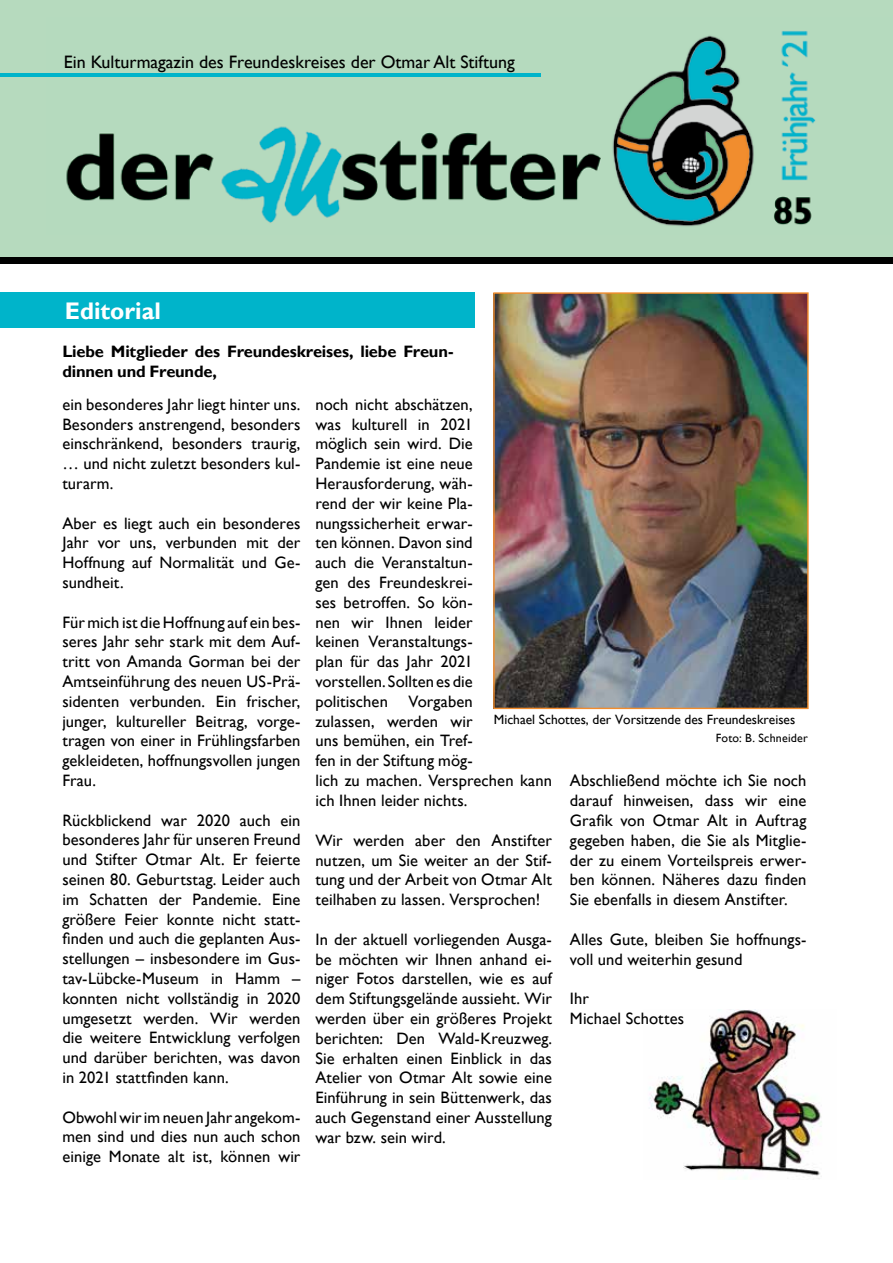
<style>
.page{position:relative;width:893px;height:1263px;background:#fff}
.page>*{position:absolute;margin:0;border:0;box-sizing:border-box;transform-origin:0 0}
.t1{font:700 24px "Gill Sans";color:#fff}
.t2{font:18px "Gill Sans";color:#000}
.t3{font:16.5px/19.8px "Gill Sans";letter-spacing:.005em;color:#000;text-align:justify}
.t4{font:700 16.5px/19.8px "Gill Sans";letter-spacing:-.015em;color:#000}
.t5{font:13.5px "Gill Sans";color:#000}
.t6{font:12px "Gill Sans";letter-spacing:.02em;color:#000}
</style>
<div class="page">
<img style="left:649px;top:1009px;width:173px;height:170px">
<div style="left:0;top:0;width:893px;height:258px;background:#b6dabe"></div>
<img style="left:47px;top:17px;width:846px;height:217px">
<div style="left:0;top:258px;width:893px;height:6px;background:#000"></div>
<hr style="left:0;top:74px;width:540px;height:3px;background:#00b4ca">
<img style="left:493px;top:292px;width:316px;height:417px">
<div style="left:0;top:292px;width:475px;height:36px;background:#00b4ca"></div>
<p class="t2" style="left:64px;top:51px;width:452px">Ein Kulturmagazin des Freundeskreises der Otmar Alt Stiftung</p>
<h1 class="t1" style="left:65px;top:296px;width:98px">Editorial</h1>
<p class="t4" style="left:62px;top:342px;width:393px">Liebe Mitglieder des Freundeskreises, liebe Freun&shy;dinnen und Freunde,</p>
<p class="t3" style="left:62px;top:395px;width:240px">ein besonderes Jahr liegt hinter uns.<br>Besonders anstrengend, besonders einschränkend, besonders traurig, … und nicht zuletzt besonders kul&shy;turarm.</p>
<p class="t3" style="left:62px;top:513px;width:240px">Aber es liegt auch ein besonderes Jahr vor uns, verbunden mit der Hoffnung auf Normalität und Ge&shy;sundheit.</p>
<p class="t3" style="left:62px;top:612px;width:240px">Für mich ist die Hoffnung auf ein bes&shy;seres Jahr sehr stark mit dem Auf&shy;tritt von Amanda Gorman bei der Amtseinführung des neuen US-Prä&shy;sidenten verbunden. Ein frischer, junger, kultureller Beitrag, vorge&shy;tragen von einer in Frühlingsfarben gekleideten, hoffnungsvollen jungen Frau.</p>
<p class="t3" style="left:62px;top:810px;width:240px">Rückblickend war 2020 auch ein besonderes Jahr für unseren Freund und Stifter Otmar Alt. Er feierte seinen 80. Geburtstag. Leider auch im Schatten der Pandemie. Eine größere Feier konnte nicht statt&shy;finden und auch die geplanten Aus&shy;stellungen – insbesondere im Gus&shy;tav-Lübcke-Museum in Hamm – konnten nicht vollständig in 2020 umgesetzt werden. Wir werden die weitere Entwicklung verfolgen und darüber berichten, was davon in 2021 stattfinden kann.</p>
<p class="t3" style="left:62px;top:1107px;width:240px">Obwohl wir im neuen Jahr angekom&shy;men sind und dies nun auch schon einige Monate alt ist, können wir</p>
<p class="t3" style="left:315px;top:395px;width:159px">noch nicht abschätzen, was kulturell in 2021 möglich sein wird. Die Pandemie ist eine neue Herausforderung, wäh&shy;rend der wir keine Pla&shy;nungssicherheit erwar&shy;ten können. Davon sind auch die Veranstaltun&shy;gen des Freundeskrei&shy;ses betroffen. So kön&shy;nen wir Ihnen leider keinen Veranstaltungs&shy;plan für das Jahr 2021 vorstellen. Sollten es die politischen</p>
<p class="t3" style="left:315px;top:691px;width:238px;text-align:left;text-indent:93px">Vorgaben<br>zulassen, werden wir<br>uns bemühen, ein Tref-<br>fen in der Stiftung mög-<br>lich zu machen. Versprechen kann ich Ihnen leider nichts.</p>
<p class="t3" style="left:315px;top:831px;width:238px">Wir werden aber den Anstifter nutzen, um Sie weiter an der Stif&shy;tung und der Arbeit von Otmar Alt teilhaben zu lassen. Versprochen!</p>
<p class="t3" style="left:315px;top:930px;width:238px">In der aktuell vorliegenden Ausga&shy;be möchten wir Ihnen anhand ei&shy;niger Fotos darstellen, wie es auf dem Stiftungsgelände aussieht. Wir werden über ein größeres Projekt berichten: Den Wald-Kreuzweg.<br>Sie erhalten einen Einblick in das Atelier von Otmar Alt sowie eine Einführung in sein Büttenwerk, das auch Gegenstand einer Ausstellung war bzw. sein wird.</p>
<p class="t5" style="left:494px;top:712px;width:303px">Michael Schottes, der Vorsitzende des Freundeskreises</p>
<p class="t6" style="left:716px;top:731px;width:94px">Foto: B. Schneider</p>
<p class="t3" style="left:570px;top:771px;width:238px">Abschließend möchte ich Sie noch darauf hinweisen, dass wir eine Grafik von Otmar Alt in Auftrag gegeben haben, die Sie als Mitglie&shy;der zu einem Vorteilspreis erwer&shy;ben können. Näheres dazu finden Sie ebenfalls in diesem Anstifter.</p>
<p class="t3" style="left:570px;top:930px;width:238px">Alles Gute, bleiben Sie hoffnungs&shy;voll und weiterhin gesund</p>
<p class="t3" style="left:570px;top:989px;width:116px">Ihr<br>Michael Schottes</p>
</div>
